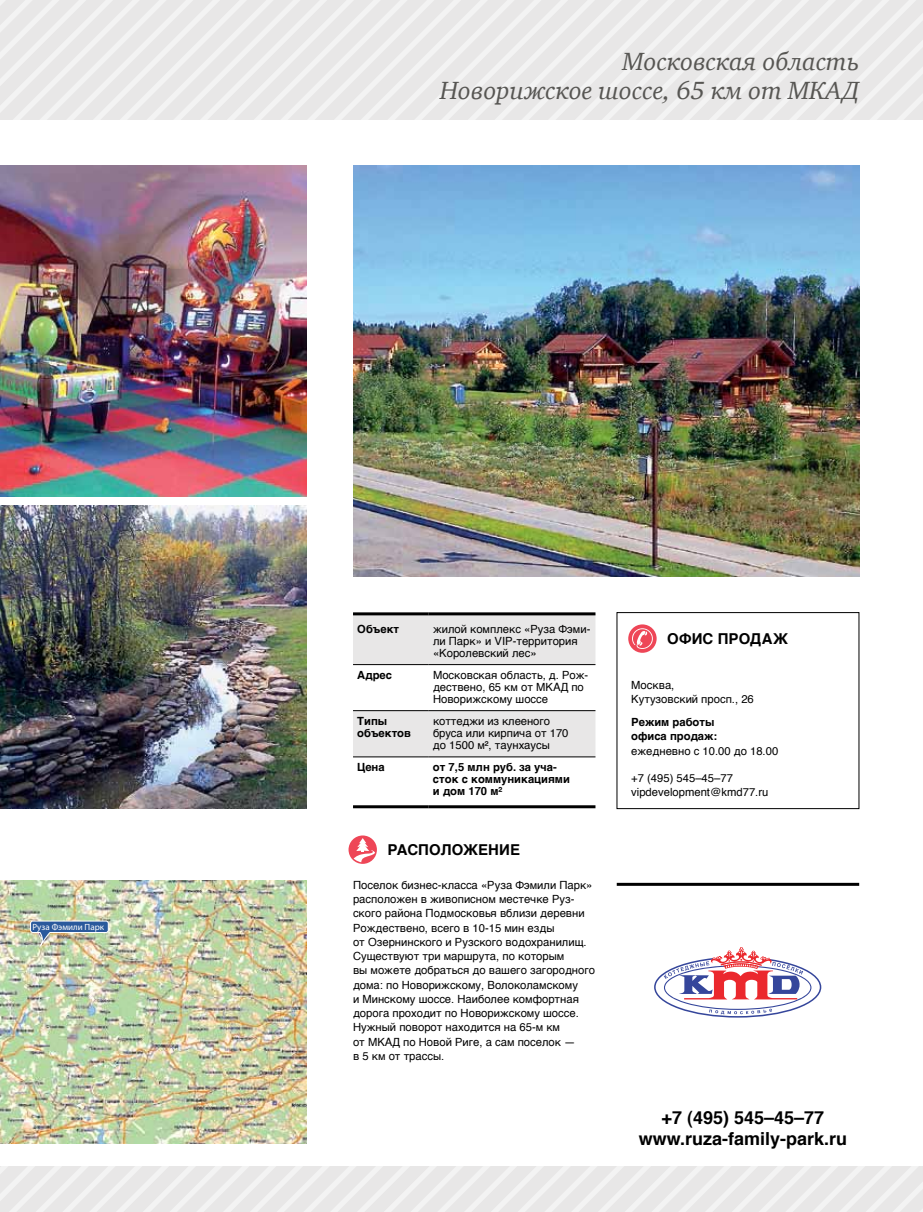
<style>
.page{position:relative;width:923px;height:1212px;background:#fff}
.page>*{position:absolute;margin:0;border:0;box-sizing:border-box;transform-origin:0 0}
.t1{font:italic 25.5px/29px "Charter C";color:#575653;text-align:right}
.t2{font:700 18px/21px "Helvetica TF";color:#000;text-align:center}
.t3{font:700 15px "Helvetica TF";letter-spacing:.005em;color:#000}
.t4{font:11.25px/14.2px "Helvetica TF";color:#000}
.t5{font:700 11.25px/12px "Helvetica TF";color:#000}
.t6{font:9px "Myriad Pro";color:#fff}
</style>
<div class="page">
<svg style="left:0;top:0;width:923px;height:119px"></svg>
<img style="left:0;top:166px;width:306px;height:330px">
<img style="left:0;top:505px;width:306px;height:304px">
<img style="left:0;top:880px;width:306px;height:263px">
<svg style="left:0;top:1166px;width:923px;height:46px"></svg>
<svg style="left:353px;top:615px;width:242px;height:142px"></svg>
<hr style="left:353px;top:664px;width:76px;height:1px;background:#000">
<hr style="left:429px;top:664px;width:166px;height:1px;background:#000">
<hr style="left:353px;top:710px;width:76px;height:1px;background:#000">
<hr style="left:429px;top:710px;width:166px;height:1px;background:#000">
<hr style="left:353px;top:757px;width:76px;height:1px;background:#000">
<hr style="left:429px;top:757px;width:166px;height:1px;background:#000">
<hr style="left:353px;top:612px;width:76px;height:3px;background:#000">
<hr style="left:429px;top:612px;width:166px;height:3px;background:#000">
<hr style="left:353px;top:805px;width:76px;height:3px;background:#000">
<hr style="left:429px;top:805px;width:166px;height:3px;background:#000">
<div style="left:617px;top:612px;width:242px;height:197px;border:1px solid #000"></div>
<div style="left:628px;top:624px;width:28px;height:29px;background:#ee4657;border-radius:50%"></div>
<svg style="left:632px;top:628px;width:21px;height:21px"></svg>
<svg style="left:348px;top:835px;width:29px;height:29px"></svg>
<svg style="left:354px;top:838px;width:23px;height:24px"></svg>
<hr style="left:617px;top:883px;width:242px;height:3px;background:#000">
<img style="left:353px;top:166px;width:506px;height:411px">
<svg style="left:654px;top:947px;width:167px;height:70px"></svg>
<img style="left:30px;top:920px;width:79px;height:29px">
<p class="t6" style="left:32px;top:921px;width:73px">Руза Фэмили Парк</p>
<h1 class="t1" style="left:440px;top:47px;width:420px">Московская область<br>Новорижское шоссе, 65 км от МКАД</h1>
<p class="t5" style="left:357px;top:623px;width:43px">Объект</p>
<p class="t4" style="left:433px;top:623px;width:159px;line-height:12px">жилой комплекс «Руза Фэми&shy;ли Парк» и VIP-территория «Королевский лес»</p>
<p class="t5" style="left:357px;top:669px;width:36px">Адрес</p>
<p class="t4" style="left:433px;top:669px;width:157px;line-height:12px">Московская область, д. Рож&shy;дествено, 65 км от МКАД по<br>Новорижскому шоссе</p>
<p class="t5" style="left:357px;top:715px;width:55px">Типы объектов</p>
<p class="t4" style="left:433px;top:715px;width:137px;line-height:12px">коттеджи из клееного бруса или кирпича от 170 до 1500 м², таунхаусы</p>
<p class="t5" style="left:357px;top:761px;width:29px">Цена</p>
<p class="t5" style="left:433px;top:761px;width:138px">от 7,5 млн руб. за уча&shy;сток с коммуникациями и дом 170 м²</p>
<h3 class="t3" style="left:387px;top:838px;width:134px">расположение</h3>
<p class="t4" style="left:353px;top:878px;width:243px">Поселок бизнес-класса «Руза Фэмили Парк» расположен в живописном местечке Руз&shy;ского района Подмосковья вблизи деревни Рождествено, всего в 10-15 мин езды<br>от Озернинского и Рузского водохранилищ.<br>Существуют три маршрута, по которым<br>вы можете добраться до вашего загородного дома: по Новорижскому, Волоколамскому<br>и Минскому шоссе. Наиболее комфортная дорога проходит по Новорижскому шоссе.<br>Нужный поворот находится на 65-м км<br>от МКАД по Новой Риге, а сам поселок —<br>в 5 км от трассы.</p>
<h3 class="t3" style="left:667px;top:627px;width:122px">офис продаж</h3>
<p class="t4" style="left:631px;top:678px;width:124px">Москва,<br>Кутузовский просп., 26</p>
<p class="t5" style="left:631px;top:715px;width:88px;line-height:14.2px">Режим работы офиса продаж:</p>
<p class="t4" style="left:631px;top:744px;width:148px">ежедневно с 10.00 до 18.00</p>
<p class="t4" style="left:631px;top:771px;width:139px">+7 (495) 545–45–77 vipdevelopment@kmd77.ru</p>
<h2 class="t2" style="left:638px;top:1107px;width:210px">+7 (495) 545–45–77 www.ruza-family-park.ru</h2>
</div>
